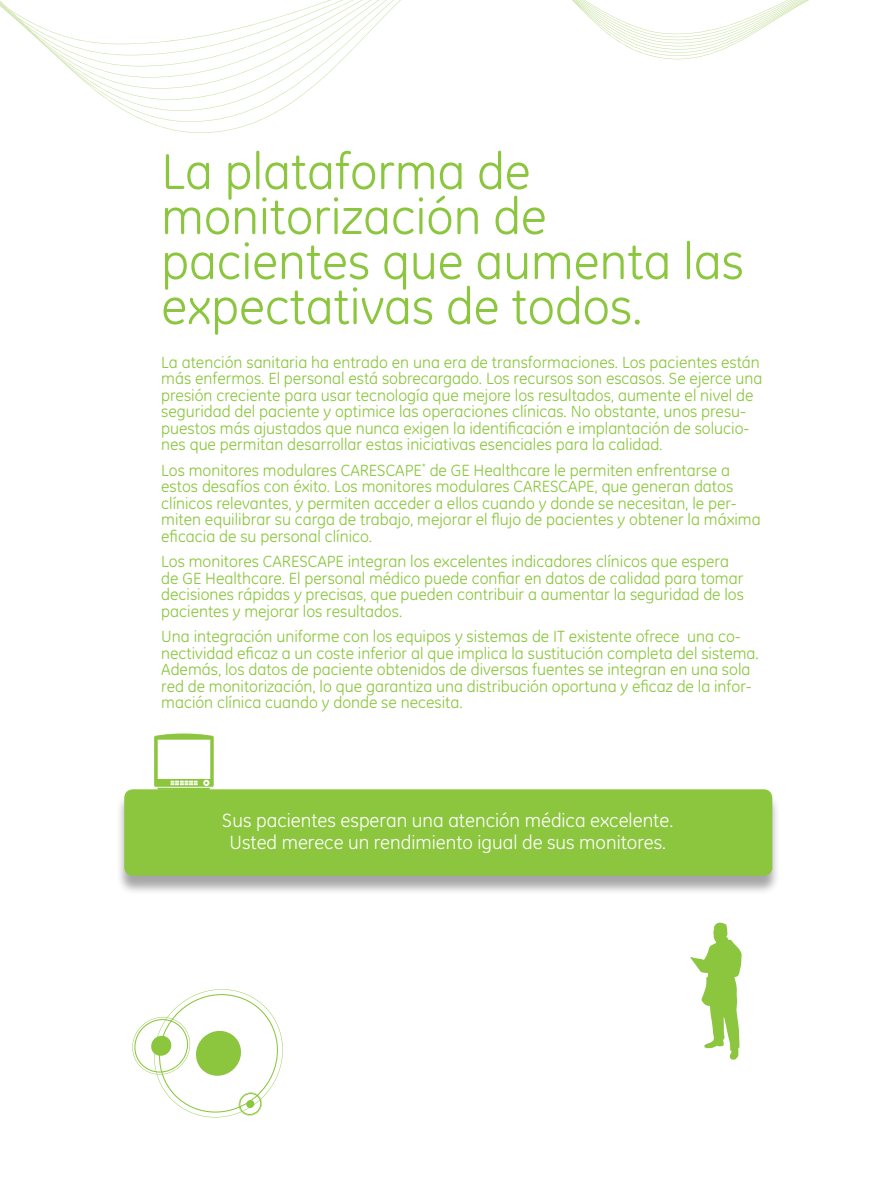
<style>
.page{position:relative;width:893px;height:1191px;background:#fff}
.page>*{position:absolute;margin:0;border:0;box-sizing:border-box;transform-origin:0 0}
.t1{font:51px/45px "GE Inspira";color:#8bc63e}
.t2{font:19.5px/22.5px "GE Inspira";color:#fff;text-align:center}
.t3{font:16.5px/16.5px "GE Inspira";color:#8bc63e}
</style>
<div class="page">
<div style="left:116px;top:791px;width:665px;height:104px;background:#231f20;opacity:.4"></div>
<div style="left:124px;top:789px;width:648px;height:86px;background:#8bc63e;border-radius:9px"></div>
<svg style="left:0;top:0;width:809px;height:133px"></svg>
<svg style="left:154px;top:733px;width:60px;height:57px"></svg>
<svg style="left:690px;top:922px;width:52px;height:137px"></svg>
<svg style="left:132px;top:989px;width:151px;height:128px"></svg>
<h1 class="t1" style="left:161px;top:149px;width:584px">La plataforma de monitorización de pacientes que aumenta las expectativas de todos.</h1>
<p class="t3" style="left:161px;top:354px;width:603px">La atención sanitaria ha entrado en una era de transformaciones. Los pacientes están más enfermos. El personal está sobrecargado. Los recursos son escasos. Se ejerce una presión creciente para usar tecnología que mejore los resultados, aumente el nivel de seguridad del paciente y optimice las operaciones clínicas. No obstante, unos presu&shy;puestos más ajustados que nunca exigen la identificación e implantación de solucio&shy;nes que permitan desarrollar estas iniciativas esenciales para la calidad.</p>
<p class="t3" style="left:161px;top:462px;width:601px">Los monitores modulares CARESCAPE<sup>*</sup> de GE Healthcare le permiten enfrentarse a estos desafíos con éxito. Los monitores modulares CARESCAPE, que generan datos clínicos relevantes, y permiten acceder a ellos cuando y donde se necesitan, le per&shy;miten equilibrar su carga de trabajo, mejorar el flujo de pacientes y obtener la máxima eficacia de su personal clínico.</p>
<p class="t3" style="left:161px;top:553px;width:584px">Los monitores CARESCAPE integran los excelentes indicadores clínicos que espera de GE Healthcare. El personal médico puede confiar en datos de calidad para tomar decisiones rápidas y precisas, que pueden contribuir a aumentar la seguridad de los pacientes y mejorar los resultados.</p>
<p class="t3" style="left:161px;top:628px;width:599px">Una integración uniforme con los equipos y sistemas de IT existente ofrece una co&shy;nectividad eficaz a un coste inferior al que implica la sustitución completa del sistema.<br>Además, los datos de paciente obtenidos de diversas fuentes se integran en una sola red de monitorización, lo que garantiza una distribución oportuna y eficaz de la infor&shy;mación clínica cuando y donde se necesita.</p>
<p class="t2" style="left:222px;top:808px;width:452px">Sus pacientes esperan una atención médica excelente.<br>Usted merece un rendimiento igual de sus monitores.</p>
</div>
